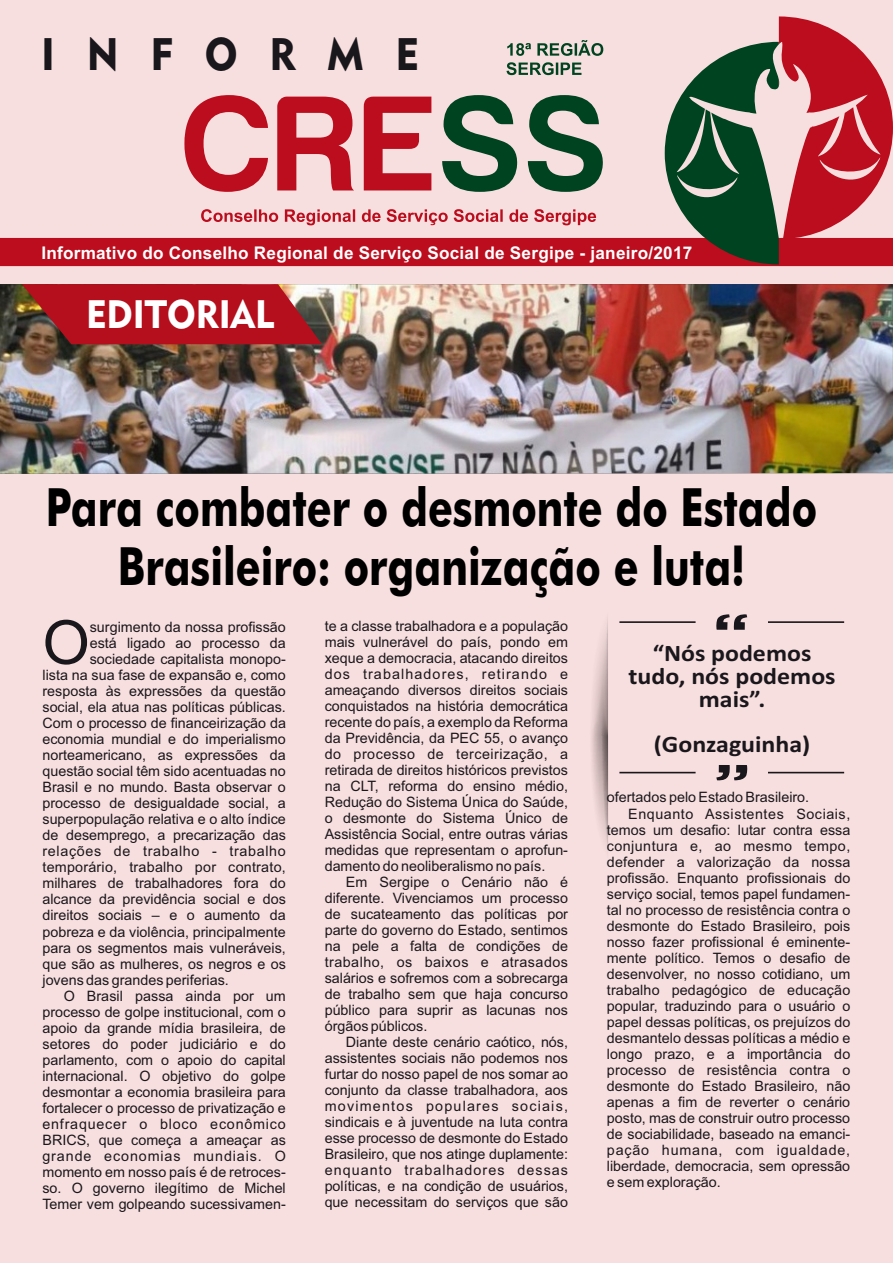
<style>
.page{position:relative;width:893px;height:1263px;background:#f8dfdf}
.page>*{position:absolute;margin:0;border:0;box-sizing:border-box;transform-origin:0 0}
.t1{font:60.75px "Arial";color:#1a171c}
.t2{font:700 52.8px/59.4px "Futura BT";color:#010000;text-align:center;scale:.77 1}
.t3{font:45px "Geometric 415 BT Black A";letter-spacing:.765em;color:#1a171c;scale:.92 1}
.t4{font:39.3px "Geometric 415 BT Black A";color:#fff;scale:.92 1}
.t5{font:700 23.7px/22.6px "Calibri";color:#1a171c;text-align:center;scale:1.09 1}
.t6{font:700 17.4px "Arial";letter-spacing:.015em;color:#fff}
.t7{font:14.4px/16px "Arial";color:#1a171c;text-align:justify}
.t8{font:14.4px "Arial";letter-spacing:.055em;color:#1a171c}
.t9{font:14.4px "Arial";letter-spacing:.045em;color:#1a171c}
.t10{font:14.4px "Arial";letter-spacing:.04em;color:#1a171c}
.t11{font:14.4px "Arial";letter-spacing:.06em;color:#1a171c}
.t12{font:14.4px "Arial";letter-spacing:.03em;color:#1a171c}
</style>
<div class="page">
<img style="left:0;top:284px;width:893px;height:190px">
<svg style="left:0;top:16px;width:893px;height:251px"></svg>
<svg style="left:22px;top:284px;width:300px;height:60px;background:#ab1e26"></svg>
<img style="left:591px;top:619px;width:17px;height:232px">
<svg style="left:716px;top:614px;width:31px;height:16px"></svg>
<hr style="left:768px;top:621px;width:76px;height:2px;background:#1a171c">
<hr style="left:619px;top:621px;width:77px;height:2px;background:#1a171c">
<svg style="left:716px;top:765px;width:32px;height:16px"></svg>
<hr style="left:619px;top:772px;width:77px;height:1px;background:#1a171c">
<hr style="left:768px;top:772px;width:76px;height:1px;background:#1a171c">
<h3 class="t3" style="left:41px;top:36px;width:412px">INFORME</h3>
<p class="t6" style="left:41px;top:247px;width:652px">Informativo do Conselho Regional de Serviço Social de Sergipe - janeiro/2017</p>
<h3 class="t4" style="left:86px;top:298px;width:206px">EDITORIAL</h3>
<h2 class="t2" style="left:46px;top:482px;width:1003px">Para combater o desmonte do Estado<br>Brasileiro: organização e luta!</h2>
<h1 class="t1" style="left:43px;top:620px;width:49px">O</h1>
<p class="t7" style="left:90px;top:621px;width:198px">surgimento da nossa profissão</p>
<p class="t7" style="left:90px;top:637px;width:198px">está ligado ao processo da</p>
<p class="t7" style="left:90px;top:653px;width:198px">sociedade capitalista monopo-</p>
<p class="t7" style="left:43px;top:669px;width:245px">lista na sua fase de expansão e, como</p>
<p class="t7" style="left:43px;top:685px;width:245px">resposta às expressões da questão</p>
<p class="t7" style="left:43px;top:701px;width:245px">social, ela atua nas políticas públicas.</p>
<p class="t7" style="left:43px;top:717px;width:245px">Com o processo de financeirização da</p>
<p class="t7" style="left:43px;top:733px;width:245px">economia mundial e do imperialismo</p>
<p class="t7" style="left:43px;top:749px;width:245px">norteamericano, as expressões da</p>
<p class="t7" style="left:43px;top:765px;width:245px">questão social têm sido acentuadas no</p>
<p class="t7" style="left:43px;top:781px;width:245px">Brasil e no mundo. Basta observar o</p>
<p class="t7" style="left:43px;top:797px;width:245px">processo de desigualdade social, a</p>
<p class="t7" style="left:43px;top:813px;width:245px">superpopulação relativa e o alto índice</p>
<p class="t7" style="left:43px;top:829px;width:245px">de desemprego, a precarização das</p>
<p class="t9" style="left:43px;top:846px;width:245px">relações de trabalho - trabalho</p>
<p class="t7" style="left:43px;top:861px;width:245px">temporário, trabalho por contrato,</p>
<p class="t7" style="left:42px;top:877px;width:245px">milhares de trabalhadores fora do</p>
<p class="t7" style="left:42px;top:893px;width:245px">alcance da previdência social e dos</p>
<p class="t7" style="left:42px;top:909px;width:245px">direitos sociais – e o aumento da</p>
<p class="t7" style="left:42px;top:925px;width:245px">pobreza e da violência, principalmente</p>
<p class="t7" style="left:42px;top:941px;width:245px">para os segmentos mais vulneráveis,</p>
<p class="t7" style="left:42px;top:957px;width:245px">que são as mulheres, os negros e os</p>
<p class="t7" style="left:42px;top:973px;width:188px">jovens das grandes periferias.</p>
<p class="t7" style="left:64px;top:989px;width:224px">O Brasil passa ainda por um</p>
<p class="t7" style="left:42px;top:1005px;width:245px">processo de golpe institucional, com o</p>
<p class="t7" style="left:42px;top:1021px;width:245px">apoio da grande mídia brasileira, de</p>
<p class="t7" style="left:42px;top:1037px;width:245px">setores do poder judiciário e do</p>
<p class="t7" style="left:42px;top:1053px;width:245px">parlamento, com o apoio do capital</p>
<p class="t7" style="left:42px;top:1069px;width:245px">internacional. O objetivo do golpe</p>
<p class="t7" style="left:42px;top:1085px;width:245px">desmontar a economia brasileira para</p>
<p class="t7" style="left:42px;top:1101px;width:245px">fortalecer o processo de privatização e</p>
<p class="t8" style="left:42px;top:1118px;width:245px">enfraquecer o bloco econômico</p>
<p class="t7" style="left:42px;top:1133px;width:245px">BRICS, que começa a ameaçar as</p>
<p class="t11" style="left:42px;top:1150px;width:245px">grande economias mundiais. O</p>
<p class="t7" style="left:42px;top:1165px;width:245px">momento em nosso país é de retroces-</p>
<p class="t7" style="left:42px;top:1181px;width:245px">so. O governo ilegítimo de Michel</p>
<p class="t7" style="left:42px;top:1197px;width:245px">Temer vem golpeando sucessivamen-</p>
<p class="t7" style="left:325px;top:619px;width:245px">te a classe trabalhadora e a população mais vulnerável do país, pondo em xeque a democracia, atacando direitos dos trabalhadores, retirando e ameaçando diversos direitos sociais conquistados na história democrática recente do país, a exemplo da Reforma da Previdência, da PEC 55, o avanço do processo de terceirização, a retirada de direitos históricos previstos na CLT, reforma do ensino médio, Redução do Sistema Única do Saúde, o desmonte do Sistema Único de Assistência Social, entre outras várias medidas que representam o aprofun&shy;damento do neoliberalismo no país.</p>
<p class="t7" style="left:325px;top:875px;width:245px;text-indent:21px">Em Sergipe o Cenário não é diferente. Vivenciamos um processo de sucateamento das políticas por parte do governo do Estado, sentimos na pele a falta de condições de trabalho, os baixos e atrasados salários e sofremos com a sobrecarga de trabalho sem que haja concurso público para suprir as lacunas nos órgãos públicos.</p>
<p class="t7" style="left:325px;top:1036px;width:245px;text-indent:21px">Diante deste cenário caótico, nós, assistentes sociais não podemos nos furtar do nosso papel de nos somar ao conjunto da classe trabalhadora, aos movimentos populares sociais, sindicais e à juventude na luta contra esse processo de desmonte do Estado Brasileiro, que nos atinge duplamente: enquanto trabalhadores dessas políticas, e na condição de usuários, que necessitam do serviços que são</p>
<h3 class="t5" style="left:628px;top:644px;width:191px">“Nós podemos tudo, nós podemos mais”.</h3>
<h3 class="t5" style="left:654px;top:735px;width:145px">(Gonzaguinha)</h3>
<p class="t7" style="left:607px;top:791px;width:204px">ofertados pelo Estado Brasileiro.</p>
<p class="t10" style="left:628px;top:808px;width:224px">Enquanto Assistentes Sociais,</p>
<p class="t7" style="left:607px;top:823px;width:245px">temos um desafio: lutar contra essa</p>
<p class="t12" style="left:607px;top:840px;width:245px">conjuntura e, ao mesmo tempo,</p>
<p class="t7" style="left:607px;top:855px;width:245px">defender a valorização da nossa</p>
<p class="t7" style="left:607px;top:871px;width:245px">profissão. Enquanto profissionais do</p>
<p class="t7" style="left:607px;top:887px;width:245px">serviço social, temos papel fundamen-</p>
<p class="t7" style="left:607px;top:903px;width:245px">tal no processo de resistência contra o</p>
<p class="t7" style="left:607px;top:919px;width:245px">desmonte do Estado Brasileiro, pois</p>
<p class="t7" style="left:607px;top:935px;width:245px">nosso fazer profissional é eminente-</p>
<p class="t7" style="left:607px;top:951px;width:245px">mente político. Temos o desafio de</p>
<p class="t7" style="left:607px;top:967px;width:245px">desenvolver, no nosso cotidiano, um</p>
<p class="t7" style="left:607px;top:983px;width:245px">trabalho pedagógico de educação</p>
<p class="t7" style="left:607px;top:999px;width:245px">popular, traduzindo para o usuário o</p>
<p class="t7" style="left:607px;top:1015px;width:245px">papel dessas políticas, os prejuízos do</p>
<p class="t7" style="left:607px;top:1031px;width:245px">desmantelo dessas políticas a médio e</p>
<p class="t7" style="left:607px;top:1047px;width:245px">longo prazo, e a importância do</p>
<p class="t7" style="left:607px;top:1063px;width:245px">processo de resistência contra o</p>
<p class="t7" style="left:607px;top:1079px;width:245px">desmonte do Estado Brasileiro, não</p>
<p class="t7" style="left:607px;top:1095px;width:245px">apenas a fim de reverter o cenário</p>
<p class="t7" style="left:607px;top:1111px;width:245px">posto, mas de construir outro processo</p>
<p class="t7" style="left:607px;top:1127px;width:245px">de sociabilidade, baseado na emanci-</p>
<p class="t8" style="left:607px;top:1144px;width:245px">pação humana, com igualdade,</p>
<p class="t7" style="left:607px;top:1159px;width:245px">liberdade, democracia, sem opressão</p>
<p class="t7" style="left:607px;top:1175px;width:115px">e sem exploração.</p>
</div>
